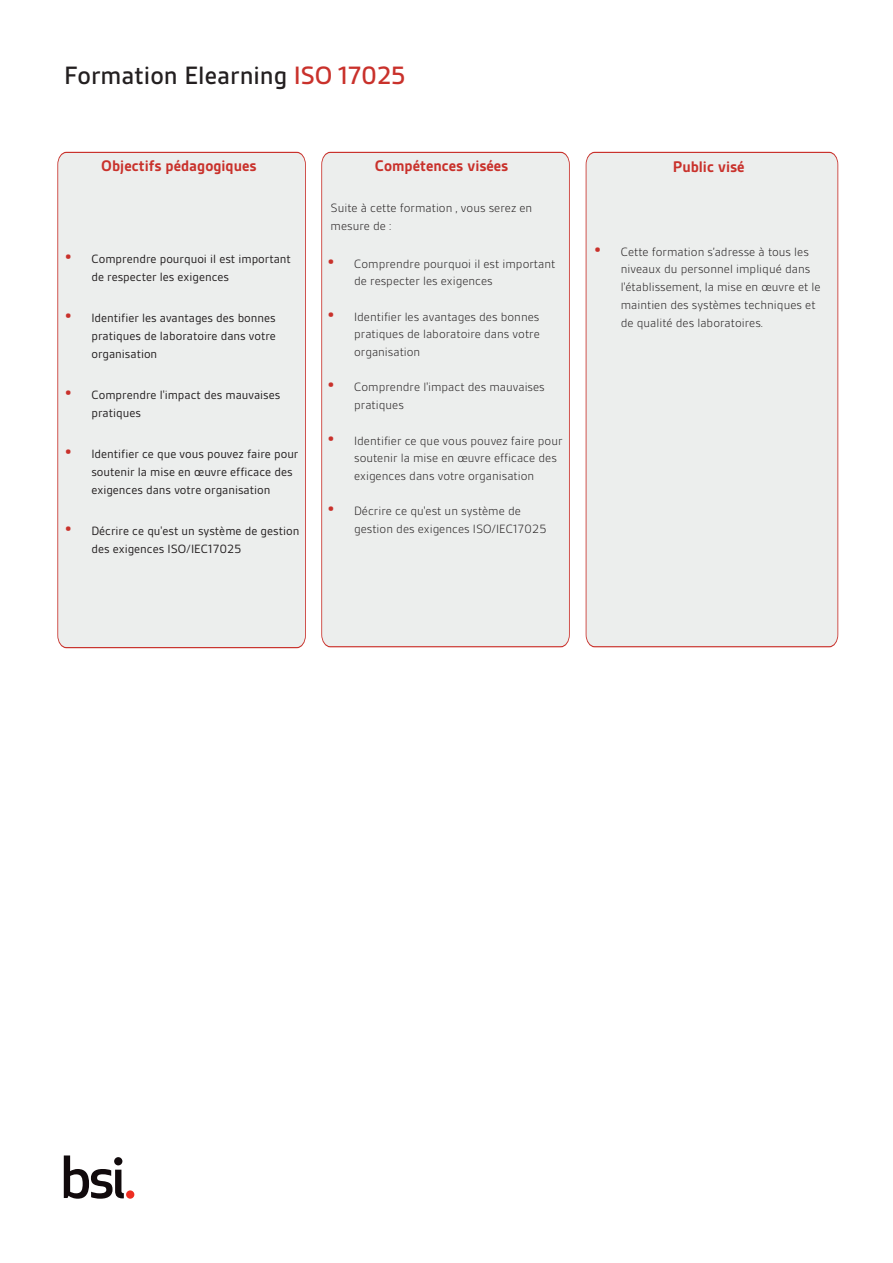
<style>
.page{position:relative;width:893px;height:1263px;background:#fff}
.page>*{position:absolute;margin:0;border:0;box-sizing:border-box;transform-origin:0 0}
.BSI_body_copy{font:500 27px "BSI Gesta";color:#231f20}
.BSI_body_copy-2{font:700 16.5px "BSI Gesta";color:#c9312b}
.Bullet_list{font:700 16.5px "BSI Gesta";color:#c9312b}
.Bullet_list-2{font:300 12.9px/17.7px "BSI Gesta";color:#231f20}
.Bullet_list-3{font:12.9px/17.7px "BSI Gesta";color:#231f20}
.s1{color:#c9312b}
.s2{font-weight:700;font-size:19.5px;color:#c9312b}
</style>
<div class="page">
<div style="left:57px;top:151px;width:249px;height:498px;background:#eceeed"></div>
<div style="left:321px;top:151px;width:249px;height:497px;background:#eceeed"></div>
<div style="left:585px;top:151px;width:254px;height:497px;background:#eceeed"></div>
<svg style="left:64px;top:1155px;width:60px;height:44px"></svg>
<div style="left:126px;top:1190px;width:8px;height:9px;background:#ee2e22;border-radius:50%"></div>
<p class="BSI_body_copy" style="left:64px;top:61px;width:343px">Formation Elearning <span class="s1">ISO 17025</span></p>
<p class="BSI_body_copy-2" style="left:101px;top:157px;width:157px">Objectifs pédagogiques</p>
<p class="Bullet_list-3" style="left:91px;top:250px;width:201px;text-indent:-27px"><span class="s2">•</span> Comprendre pourquoi il est important de respecter les exigences</p>
<p class="Bullet_list-3" style="left:91px;top:309px;width:186px;text-align:justify;text-indent:-27px"><span class="s2">•</span> Identifier les avantages des bonnes pratiques de laboratoire dans votre organisation</p>
<p class="Bullet_list-3" style="left:91px;top:386px;width:190px;text-indent:-27px"><span class="s2">•</span> Comprendre l'impact des mauvaises pratiques</p>
<p class="Bullet_list-3" style="left:91px;top:445px;width:209px;text-indent:-27px"><span class="s2">•</span> Identifier ce que vous pouvez faire pour soutenir la mise en œuvre efficace des exigences dans votre organisation</p>
<p class="Bullet_list-3" style="left:91px;top:522px;width:209px;text-indent:-27px"><span class="s2">•</span> Décrire ce qu'est un système de gestion des exigences ISO/IEC17025</p>
<p class="Bullet_list" style="left:375px;top:158px;width:135px">Compétences visées</p>
<p class="Bullet_list-2" style="left:331px;top:199px;width:203px">Suite à cette formation , vous serez en mesure de :</p>
<p class="Bullet_list-2" style="left:354px;top:255px;width:203px;text-indent:-27px"><span class="s2">•</span> Comprendre pourquoi il est important de respecter les exigences</p>
<p class="Bullet_list-2" style="left:354px;top:308px;width:187px;text-align:justify;text-indent:-27px"><span class="s2">•</span> Identifier les avantages des bonnes pratiques de laboratoire dans votre organisation</p>
<p class="Bullet_list-2" style="left:354px;top:378px;width:192px;text-indent:-27px"><span class="s2">•</span> Comprendre l'impact des mauvaises pratiques</p>
<p class="Bullet_list-2" style="left:354px;top:432px;width:210px;text-indent:-27px"><span class="s2">•</span> Identifier ce que vous pouvez faire pour soutenir la mise en œuvre efficace des exigences dans votre organisation</p>
<p class="Bullet_list-2" style="left:354px;top:502px;width:194px;text-indent:-27px"><span class="s2">•</span> Décrire ce qu'est un système de gestion des exigences ISO/IEC17025</p>
<p class="BSI_body_copy-2" style="left:673px;top:158px;width:73px">Public visé</p>
<p class="Bullet_list-2" style="left:621px;top:243px;width:201px;text-indent:-27px"><span class="s2">•</span> Cette formation s’adresse à tous les niveaux du personnel impliqué dans l'établissement, la mise en œuvre et le maintien des systèmes techniques et de qualité des laboratoires.</p>
</div>
